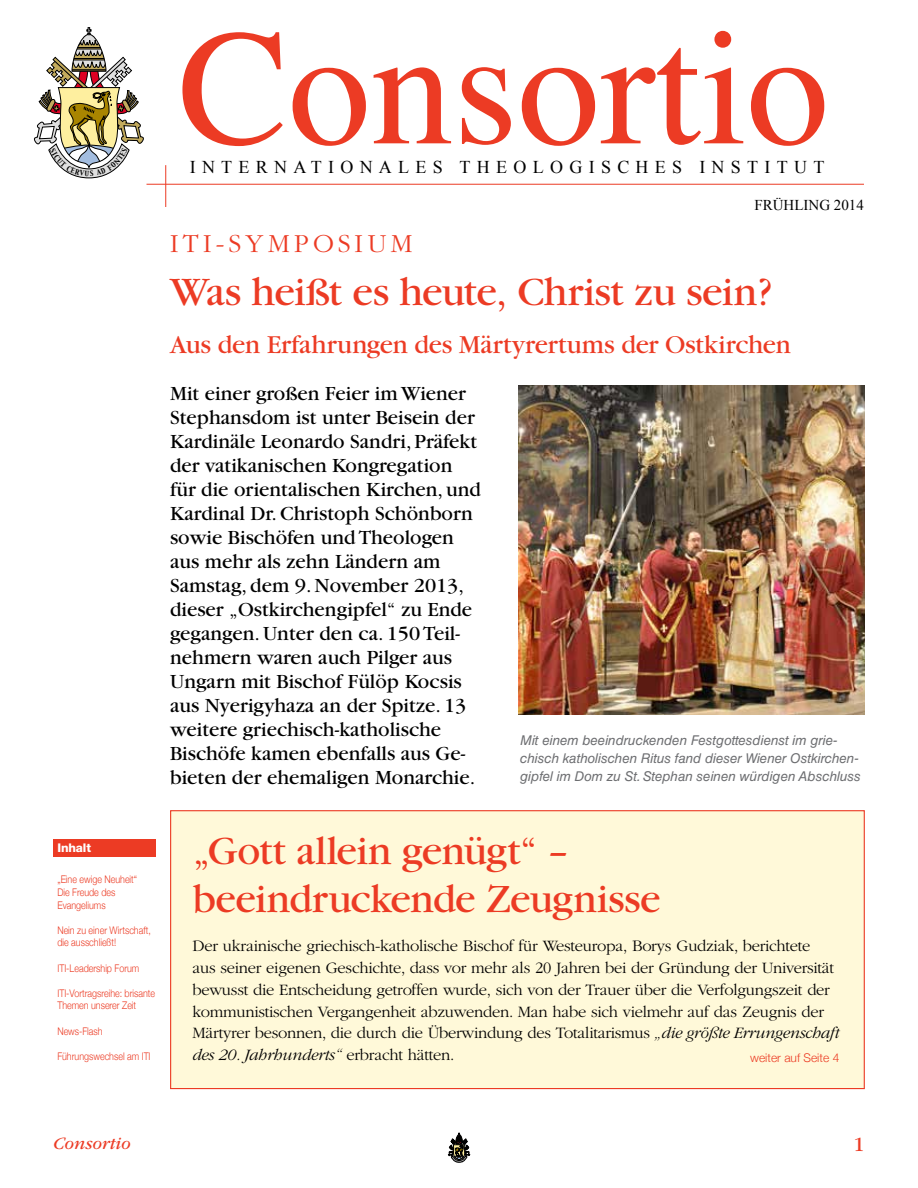
<style>
.page{position:relative;width:918px;height:1188px;background:#fff}
.page>*{position:absolute;margin:0;border:0;box-sizing:border-box;transform-origin:0 0}
.t1{font:165px "Times";color:#ec3b24}
.t2{font:42px/48px "Garamond";letter-spacing:-.015em;color:#ec3b24}
.t3{font:27px "Garamond";letter-spacing:-.01em;color:#ec3b24}
.t4{font:300 27px "Garamond";letter-spacing:.16em;color:#ec3b24}
.t5{font:21px/24px "Garamond";color:#000}
.t6{font:21px "ITC Garamond Std";color:#ec3b24}
.t7{font:18px "Times New Roman";letter-spacing:.35em;color:#000}
.t8{font:italic 18px "ITC Garamond Std";color:#ec3b24}
.t9{font:300 16.5px/21.8px "ITC Garamond Std";letter-spacing:-.015em;color:#000}
.t10{font:15px "Times New Roman";color:#000}
.t11{font:italic 13.5px/18px "Helvetica LT Std";letter-spacing:-.005em;color:#6d6e71}
.t12{font:300 12px "Helvetica Neue";color:#ec3b24}
.t13{font:800 12px "Helvetica Neue";letter-spacing:-.01em;color:#fff}
.t14{font:300 10.5px/12.6px "Helvetica Neue";color:#ec3b24;scale:.85 1}
.s1{font-style:italic}
</style>
<div class="page">
<svg style="left:448px;top:1133px;width:22px;height:29px"></svg>
<div style="left:171px;top:811px;width:693px;height:278px;background:#fff9d9"></div>
<div style="left:170px;top:810px;width:695px;height:279px;border:1px solid #ec3b24"></div>
<img style="left:519px;top:386px;width:346px;height:328px">
<div style="left:53px;top:839px;width:102px;height:17px;background:#ec3b24"></div>
<hr style="left:147px;top:184px;width:717px;height:1px;background:#ec3b24">
<hr style="left:165px;top:165px;width:1px;height:42px;background:#ec3b24">
<svg style="left:34px;top:27px;width:110px;height:151px"></svg>
<h1 class="t1" style="left:178px;top:-66px;width:652px">Consortio</h1>
<p class="t7" style="left:190px;top:155px;width:636px">INTERNATIONALES THEOLOGISCHES INSTITUT</p>
<p class="t10" style="left:754px;top:195px;width:111px">FRÜHLING 2014</p>
<p class="t4" style="left:170px;top:230px;width:244px">ITI-SYMPOSI UM</p>
<h2 class="t2" style="left:170px;top:268px;width:604px">Was heißt es heute, Christ zu sein?</h2>
<p class="t3" style="left:170px;top:330px;width:622px">Aus den Erfahrungen des Märtyrertums der Ostkirchen</p>
<p class="t5" style="left:170px;top:381px;width:312px">Mit einer großen Feier im Wiener<br>Stephansdom ist unter Beisein der<br>Kardinäle Leonardo Sandri, Präfekt der vatikanischen Kongregation für die orientalischen Kirchen, und<br>Kardinal Dr. Christoph Schönborn sowie Bischöfen und Theologen aus mehr als zehn Ländern am<br>Samstag, dem 9. November 2013, dieser „Ostkirchengipfel“ zu Ende gegangen. Unter den ca. 150 Teil&shy;nehmern waren auch Pilger aus<br>Ungarn mit Bischof Fülöp Kocsis aus Nyerigyhaza an der Spitze. 13 weitere griechisch-katholische<br>Bischöfe kamen ebenfalls aus Ge&shy;bieten der ehemaligen Monarchie.</p>
<p class="t11" style="left:520px;top:731px;width:342px">Mit einem beeindruckenden Festgottesdienst im grie&shy;chisch katholischen Ritus fand dieser Wiener Ostkirchen&shy;gipfel im Dom zu St. Stephan seinen würdigen Abschluss</p>
<h2 class="t2" style="left:193px;top:827px;width:470px">„Gott allein genügt“ – beeindruckende Zeugnisse</h2>
<p class="t13" style="left:57px;top:841px;width:35px">Inhalt</p>
<p class="t14" style="left:57px;top:873px;width:95px">„Eine ewige Neuheit“<br>Die Freude des<br>Evangeliums</p>
<p class="t14" style="left:57px;top:923px;width:111px">Nein zu einer Wirtschaft, die ausschließt!</p>
<p class="t14" style="left:57px;top:961px;width:98px">ITI-Leadership Forum</p>
<p class="t14" style="left:57px;top:986px;width:117px">ITI-Vortragsreihe: brisante<br>Themen unserer Zeit</p>
<p class="t14" style="left:57px;top:1024px;width:55px">News-Flash</p>
<p class="t14" style="left:57px;top:1049px;width:111px">Führungswechsel am ITI</p>
<p class="t12" style="left:750px;top:1048px;width:91px">weiter auf Seite 4</p>
<p class="t9" style="left:192px;top:935px;width:648px">Der ukrainische griechisch-katholische Bischof für Westeuropa, Borys Gudziak, berichtete<br>aus seiner eigenen Geschichte, dass vor mehr als 20 Jahren bei der Gründung der Universität bewusst die Entscheidung getroffen wurde, sich von der Trauer über die Verfolgungszeit der kommunistischen Vergangenheit abzuwenden. Man habe sich vielmehr auf das Zeugnis der Märtyrer besonnen, die durch die Überwindung des Totalitarismus <span class="s1">„die größte Errungenschaft des 20. Jahrhunderts“</span> erbracht hätten.</p>
<p class="t8" style="left:53px;top:1133px;width:79px">Consortio</p>
<p class="t6" style="left:854px;top:1133px;width:13px">1</p>
</div>
